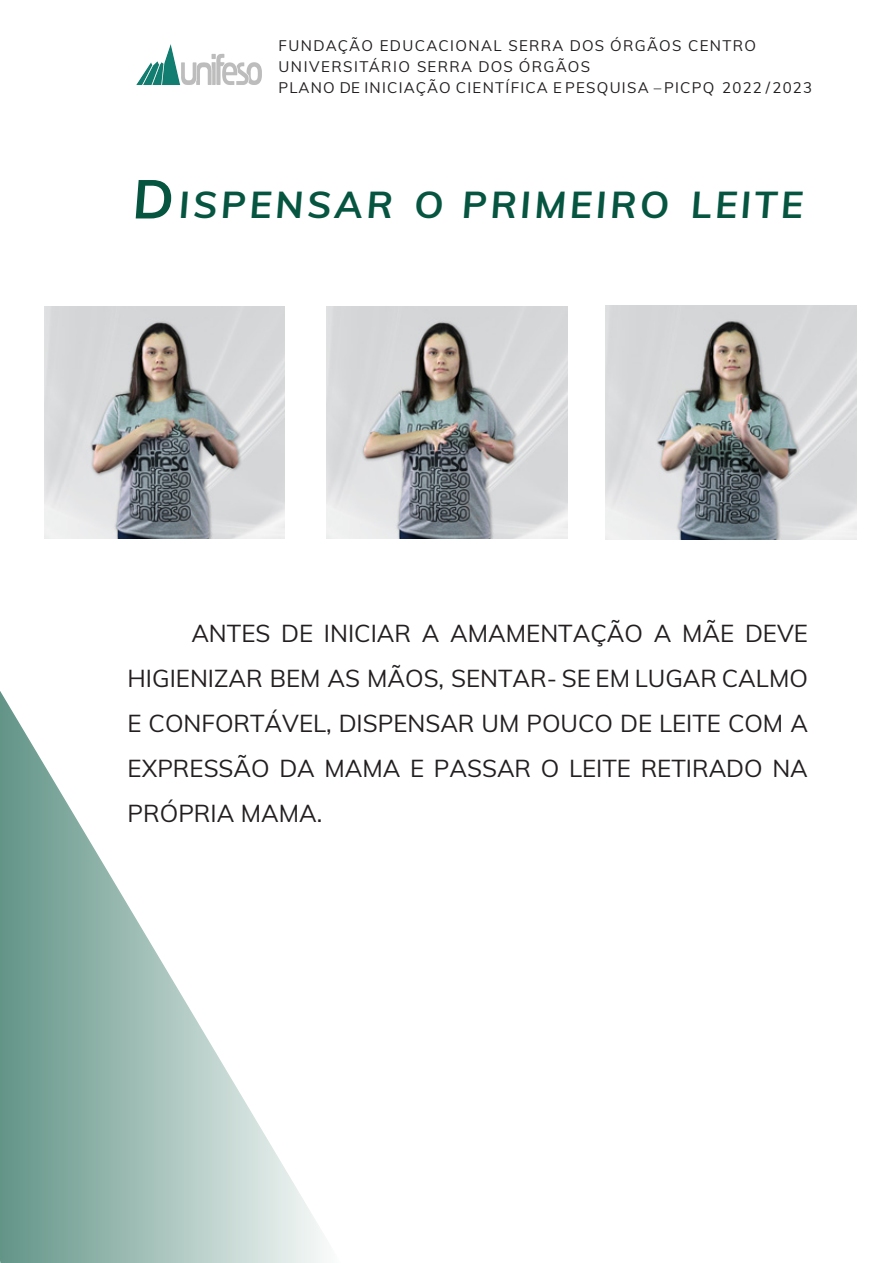
<style>
.page{position:relative;width:893px;height:1263px;background:#fff}
.page>*{position:absolute;margin:0;border:0;box-sizing:border-box;transform-origin:0 0}
.Heading_1{font:italic 700 37.5px "Muli";letter-spacing:.095em;color:#055540}
.Body_Text{font:24px/45px "Muli";color:#231f20;text-align:justify}
.t1{font:15px "Muli";letter-spacing:.085em;color:#231f20}
.s1{font-size:54px}
</style>
<div class="page">
<img style="left:44px;top:306px;width:241px;height:42px">
<img style="left:326px;top:306px;width:241px;height:232px">
<img style="left:605px;top:305px;width:252px;height:234px">
<img style="left:136px;top:44px;width:125px;height:41px">
<svg style="left:0;top:348px;width:343px;height:915px"></svg>
<p class="t1" style="left:279px;top:35px;width:479px">FUNDAÇÃO EDUCACIONAL SERRA DOS ÓRGÃOS CENTRO</p>
<p class="t1" style="left:279px;top:56px;width:313px">UNIVERSITÁRIO SERRA DOS ÓRGÃOS</p>
<p class="t1" style="left:279px;top:77px;width:535px">PLANO DE INICIAÇÃO CIENTÍFICA E PESQUISA – PICPQ 2022 / 2023</p>
<p class="Heading_1" style="left:133px;top:178px;width:672px"><span class="s1">D</span>ISPENSAR O PRIMEIRO LEITE</p>
<p class="Body_Text" style="left:128px;top:610px;width:682px;text-indent:64px">ANTES DE INICIAR A AMAMENTAÇÃO A MÃE DEVE HIGIENIZAR BEM AS MÃOS, SENTAR- SE EM LUGAR CALMO E CONFORTÁVEL, DISPENSAR UM POUCO DE LEITE COM A EXPRESSÃO DA MAMA E PASSAR O LEITE RETIRADO NA PRÓPRIA MAMA.</p>
</div>
